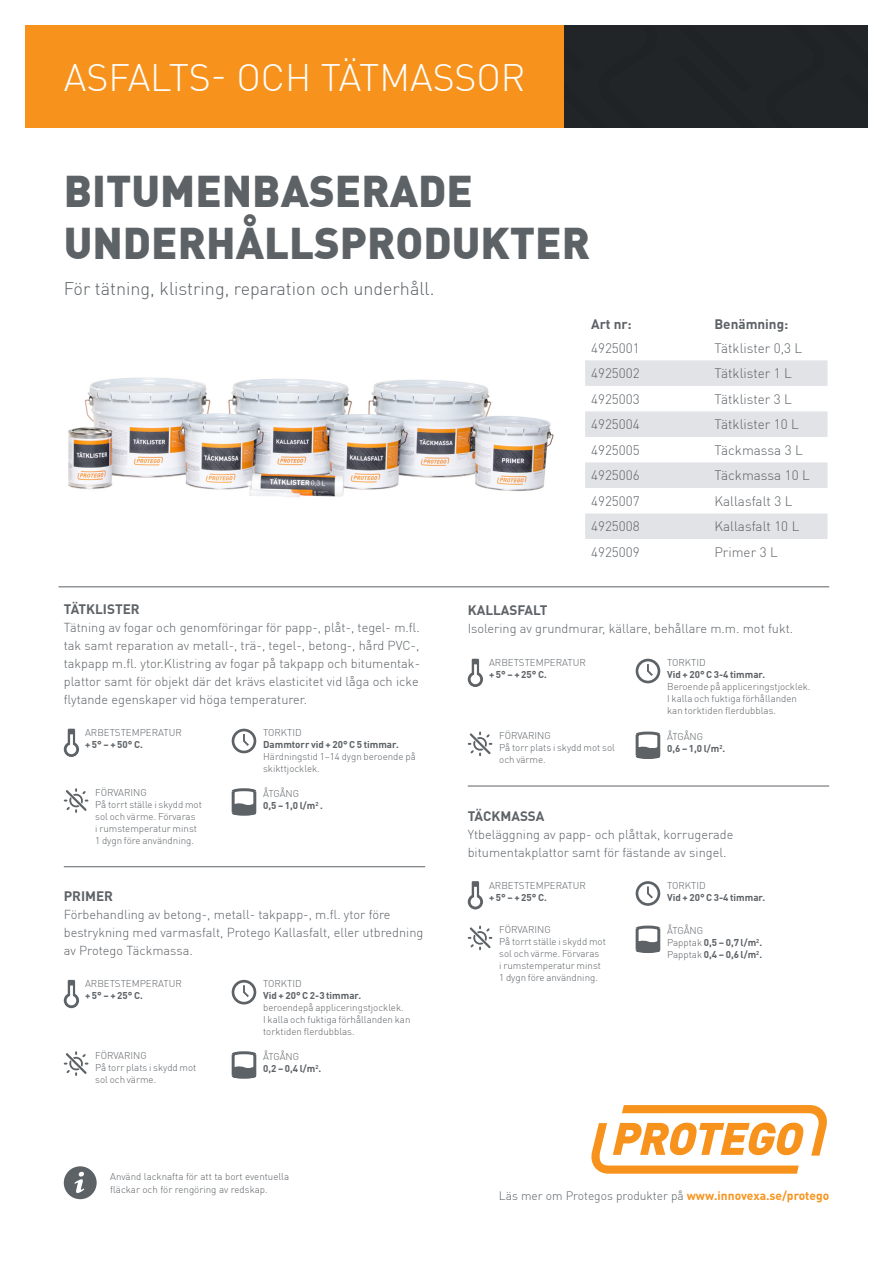
<style>
.page{position:relative;width:893px;height:1263px;background:#fff}
.page>*{position:absolute;margin:0;border:0;box-sizing:border-box;transform-origin:0 0}
.t1{font:900 43.5px/51.2px "DIN Pro";color:#5d6266}
.t2{font:300 37.5px "DIN Pro";color:#fff}
.Bröd{font:300 18px "DIN Pro";color:#5d6266}
.t3{font:300 13.5px "DIN Pro";color:#5d6266}
.Bröd-2{font:700 13.5px "DIN Pro";color:#5d6266}
.Bröd-3{font:300 12.75px/18px "DIN Pro";color:#5d6266}
.t4{font:300 12px "DIN Pro";color:#5d6266}
.Bröd-4{font:300 9.75px/12px "DIN Pro";color:#5d6266}
.Bröd-5{font:700 9.75px/12px "DIN Pro";color:#5d6266}
.s1{font-weight:700}
.s2{font-weight:300}
.s3{font-weight:700;color:#f7931d}
</style>
<div class="page">
<img style="left:68px;top:377px;width:486px;height:121px">
<div style="left:564px;top:26px;width:303px;height:102px;background:#212528"></div>
<svg style="left:591px;top:1105px;width:236px;height:69px"></svg>
<div style="left:26px;top:26px;width:538px;height:102px;background:#f7931d"></div>
<svg style="left:64px;top:1166px;width:33px;height:33px"></svg>
<svg style="left:64px;top:729px;width:15px;height:28px"></svg>
<svg style="left:232px;top:729px;width:24px;height:24px"></svg>
<svg style="left:64px;top:788px;width:24px;height:25px"></svg>
<svg style="left:232px;top:788px;width:24px;height:28px"></svg>
<div style="left:233px;top:805px;width:22px;height:9px;border:1px solid #5d6266"></div>
<svg style="left:468px;top:659px;width:15px;height:28px"></svg>
<svg style="left:636px;top:659px;width:24px;height:24px"></svg>
<svg style="left:468px;top:731px;width:24px;height:25px"></svg>
<svg style="left:636px;top:731px;width:24px;height:28px"></svg>
<div style="left:637px;top:749px;width:22px;height:8px;border:1px solid #5d6266"></div>
<svg style="left:468px;top:881px;width:15px;height:28px"></svg>
<svg style="left:636px;top:881px;width:24px;height:25px"></svg>
<svg style="left:468px;top:925px;width:24px;height:25px"></svg>
<svg style="left:636px;top:925px;width:24px;height:28px"></svg>
<div style="left:637px;top:943px;width:22px;height:8px;border:1px solid #5d6266"></div>
<svg style="left:64px;top:980px;width:15px;height:28px"></svg>
<svg style="left:232px;top:980px;width:24px;height:24px"></svg>
<svg style="left:64px;top:1051px;width:24px;height:25px"></svg>
<svg style="left:232px;top:1051px;width:24px;height:28px"></svg>
<div style="left:233px;top:1068px;width:22px;height:9px;border:1px solid #5d6266"></div>
<svg style="left:585px;top:360px;width:242px;height:179px"></svg>
<hr style="left:64px;top:866px;width:361px;height:1px;background:#5d6266">
<hr style="left:468px;top:786px;width:361px;height:1px;background:#5d6266">
<hr style="left:58px;top:586px;width:771px;height:1px;background:#5d6266">
<p class="t2" style="left:64px;top:54px;width:463px">ASFALTS- OCH TÄTMASSOR</p>
<p class="t1" style="left:64px;top:164px;width:528px">BITUMENBASERADE<br>UNDERHÅLLSPRODUKTER</p>
<p class="Bröd" style="left:64px;top:278px;width:372px">För tätning, klistring, reparation och underhåll.</p>
<p class="Bröd-2" style="left:64px;top:600px;width:77px">TÄTKLISTER</p>
<p class="Bröd-3" style="left:64px;top:618px;width:358px;text-align:justify">Tätning av fogar och genomföringar för papp-, plåt-, tegel- m.fl. tak samt reparation av metall-, trä-, tegel-, betong-, hård PVC-, takpapp m.fl. ytor.Klistring av fogar på takpapp och bitumentak&shy;plattor samt för objekt där det krävs elasticitet vid låga och icke flytande egenskaper vid höga temperaturer.</p>
<p class="Bröd-4" style="left:85px;top:726px;width:98px">ARBETSTEMPERATUR <span class="s1">+ 5° – + 50° C.</span></p>
<p class="Bröd-4" style="left:263px;top:726px;width:154px">TORKTID<br><span class="s1">Dammtorr vid + 20° C 5 timmar.<br></span>Härdningstid 1–14 dygn beroende på skikttjocklek.</p>
<p class="Bröd-4" style="left:95px;top:786px;width:108px">FÖRVARING<br>På torrt ställe i skydd mot sol och värme. Förvaras<br>i rumstemperatur minst<br>1 dygn före användning.</p>
<p class="Bröd-5" style="left:263px;top:787px;width:61px"><span class="s2">ÅTGÅNG<br></span>0,5 – 1,0 l/m<sup>2</sup> .</p>
<p class="Bröd-2" style="left:64px;top:887px;width:51px">PRIMER</p>
<p class="Bröd-3" style="left:64px;top:905px;width:361px">Förbehandling av betong-, metall- takpapp-, m.fl. ytor före bestrykning med varmasfalt, Protego Kallasfalt, eller utbredning av Protego Täckmassa.</p>
<p class="Bröd-4" style="left:85px;top:978px;width:98px">ARBETSTEMPERATUR <span class="s1">+ 5° – + 25° C.</span></p>
<p class="Bröd-5" style="left:263px;top:977px;width:100px"><span class="s2">TORKTID<br></span>Vid + 20° C 2-3 timmar.</p>
<p class="Bröd-4" style="left:263px;top:1002px;width:142px">beroendepå appliceringstjocklek.</p>
<p class="Bröd-4" style="left:263px;top:1014px;width:149px">I kalla och fuktiga förhållanden kan torktiden flerdubblas.</p>
<p class="Bröd-4" style="left:95px;top:1049px;width:103px">FÖRVARING<br>På torr plats i skydd mot sol och värme.</p>
<p class="Bröd-5" style="left:263px;top:1050px;width:60px"><span class="s2">ÅTGÅNG<br></span>0,2 – 0,4 l/m<sup>2</sup>.</p>
<p class="Bröd-2" style="left:591px;top:315px;width:42px">Art nr:</p>
<p class="Bröd-2" style="left:714px;top:315px;width:75px">Benämning:</p>
<p class="t3" style="left:591px;top:340px;width:50px">4925001</p>
<p class="t3" style="left:714px;top:340px;width:89px">Tätklister 0,3 L</p>
<p class="t3" style="left:591px;top:365px;width:50px">4925002</p>
<p class="t3" style="left:714px;top:365px;width:79px">Tätklister 1 L</p>
<p class="t3" style="left:591px;top:391px;width:50px">4925003</p>
<p class="t3" style="left:714px;top:391px;width:79px">Tätklister 3 L</p>
<p class="t3" style="left:591px;top:416px;width:50px">4925004</p>
<p class="t3" style="left:714px;top:416px;width:86px">Tätklister 10 L</p>
<p class="t3" style="left:591px;top:442px;width:50px">4925005</p>
<p class="t3" style="left:714px;top:442px;width:90px">Täckmassa 3 L</p>
<p class="t3" style="left:591px;top:467px;width:50px">4925006</p>
<p class="t3" style="left:714px;top:467px;width:97px">Täckmassa 10 L</p>
<p class="t3" style="left:591px;top:493px;width:50px">4925007</p>
<p class="t3" style="left:714px;top:493px;width:80px">Kallasfalt 3 L</p>
<p class="t3" style="left:591px;top:518px;width:50px">4925008</p>
<p class="t3" style="left:714px;top:518px;width:86px">Kallasfalt 10 L</p>
<p class="t3" style="left:591px;top:544px;width:50px">4925009</p>
<p class="t3" style="left:714px;top:544px;width:65px">Primer 3 L</p>
<p class="Bröd-2" style="left:468px;top:601px;width:81px">KALLASFALT</p>
<p class="Bröd-3" style="left:468px;top:619px;width:327px">Isolering av grundmurar, källare, behållare m.m. mot fukt.</p>
<p class="Bröd-4" style="left:489px;top:656px;width:98px">ARBETSTEMPERATUR <span class="s1">+ 5° – + 25° C.</span></p>
<p class="Bröd-5" style="left:667px;top:656px;width:100px"><span class="s2">TORKTID<br></span>Vid + 20° C 3-4 timmar.</p>
<p class="Bröd-4" style="left:667px;top:680px;width:145px">Beroende på appliceringstjocklek.</p>
<p class="Bröd-4" style="left:667px;top:692px;width:131px">I kalla och fuktiga förhållanden</p>
<p class="Bröd-4" style="left:667px;top:704px;width:110px">kan torktiden flerdubblas.</p>
<p class="Bröd-4" style="left:499px;top:729px;width:117px">FÖRVARING<br>På torr plats i skydd mot sol och värme.</p>
<p class="Bröd-5" style="left:667px;top:730px;width:60px"><span class="s2">ÅTGÅNG<br></span>0,6 – 1,0 l/m<sup>2</sup>.</p>
<p class="Bröd-2" style="left:468px;top:807px;width:78px">TÄCKMASSA</p>
<p class="Bröd-3" style="left:468px;top:825px;width:267px">Ytbeläggning av papp- och plåttak, korrugerade bitumentakplattor samt för fästande av singel.</p>
<p class="Bröd-4" style="left:489px;top:879px;width:98px">ARBETSTEMPERATUR <span class="s1">+ 5° – + 25° C.</span></p>
<p class="Bröd-5" style="left:667px;top:879px;width:100px"><span class="s2">TORKTID<br></span>Vid + 20° C 3-4 timmar.</p>
<p class="Bröd-4" style="left:499px;top:923px;width:108px">FÖRVARING<br>På torrt ställe i skydd mot sol och värme. Förvaras<br>i rumstemperatur minst<br>1 dygn före användning.</p>
<p class="Bröd-4" style="left:667px;top:924px;width:96px">ÅTGÅNG<br>Papptak <span class="s1">0,5 – 0,7 l/m</span><sup>2</sup><span class="s1">.</span></p>
<p class="Bröd-5" style="left:667px;top:948px;width:96px"><span class="s2">Papptak</span> 0,4 – 0,6 l/m<sup>2</sup>.</p>
<p class="Bröd-4" style="left:110px;top:1170px;width:181px;line-height:12.8px">Använd lacknafta för att ta bort eventuella fläckar och för rengöring av redskap.</p>
<p class="t4" style="left:499px;top:1188px;width:332px">Läs mer om Protegos produkter på <span class="s3">www.innovexa.se/protego</span></p>
</div>
